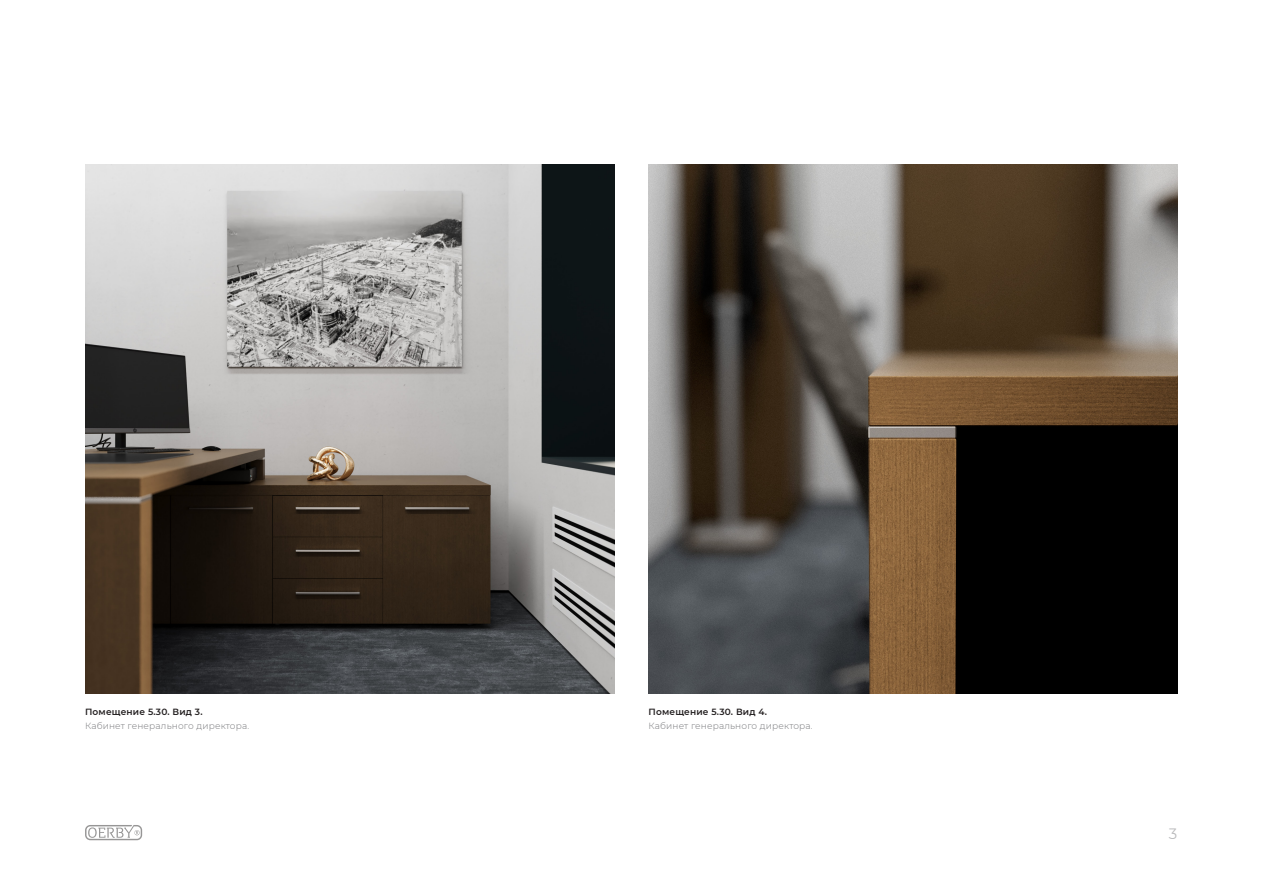
<style>
.page{position:relative;width:1263px;height:893px;background:#fff}
.page>*{position:absolute;margin:0;border:0;box-sizing:border-box;transform-origin:0 0}
.t1{font:15px "Montserrat";color:#757679}
.t2{font:300 9px "Montserrat";letter-spacing:.02em;color:#757679}
.t3{font:600 9px "Montserrat";letter-spacing:.02em;color:#231f20}
</style>
<div class="page">
<img style="left:85px;top:165px;width:529px;height:529px">
<img style="left:648px;top:165px;width:530px;height:529px">
<svg style="left:85px;top:825px;width:57px;height:15px"></svg>
<p class="t3" style="left:85px;top:706px;width:119px">Помещение 5.30. Вид 3.</p>
<p class="t2" style="left:85px;top:719px;width:166px">Кабинет генерального директора.</p>
<p class="t3" style="left:648px;top:706px;width:120px">Помещение 5.30. Вид 4.</p>
<p class="t2" style="left:648px;top:719px;width:166px">Кабинет генерального директора.</p>
<h1 class="t1" style="left:1169px;top:824px;width:10px">3</h1>
</div>
